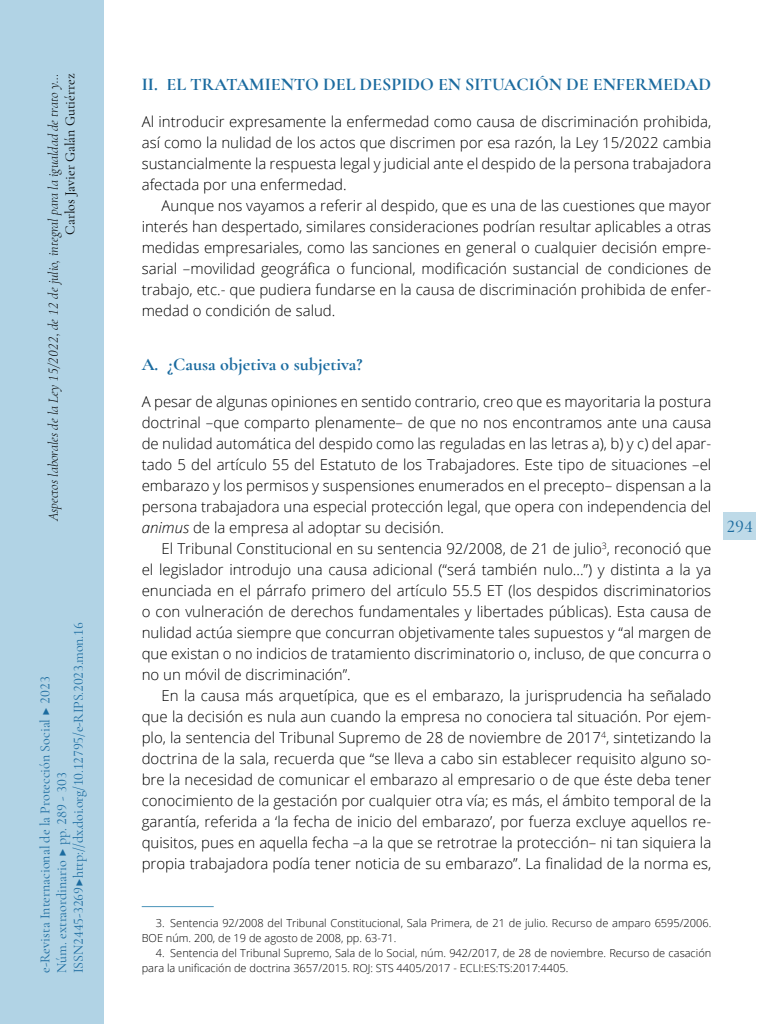
<style>
.page{position:relative;width:768px;height:1024px;background:#fff}
.page>*{position:absolute;margin:0;border:0;box-sizing:border-box;transform-origin:0 0}
._40_Enunciado{font:700 18px "Cormorant Garamond";color:#1b6b9f}
._41_Enunciado_1_1{font:700 18px "Cormorant Garamond";color:#1b6b9f}
.t1{font:500 18px "Cormorant Garamond";color:#1b6b9f}
._00_bsc{font:300 15px/21px "Open Sans";color:#000;text-align:justify}
._00_bsc_Sin{font:300 15px/21px "Open Sans";color:#000;text-align:justify}
.t2{font:14px/16.8px "Cormorant Garamond";color:#1b6b9f}
.t3{font:italic 300 14px "Cormorant Garamond";color:#000}
.t4{font:14px "Cormorant Garamond";color:#000}
.zz_notas{font:300 11px/15px "Open Sans";color:#000}
.s1{font-style:italic}
</style>
<div class="page">
<hr style="left:142px;top:906px;width:72px;height:1px;background:#4b94b9">
<div style="left:0;top:0;width:103px;height:1024px;background:#b1d3e5"></div>
<div style="left:724px;top:512px;width:32px;height:28px;background:#bedae8"></div>
<p class="t3" style="left:45px;top:521px;width:449px;rotate:-90deg">Aspectos laborales de la Ley 15/2022, de 12 de julio, integral para la igualdad de trato y…</p>
<p class="t4" style="left:62px;top:235px;width:163px;rotate:-90deg">Carlos Javier Galán Gutiérrez</p>
<p class="t2" style="left:36px;top:973px;width:352px;rotate:-90deg">e-Revista Internacional de la Protección Social ▶ 2023<br>Núm. extraordinario ▶ pp. 289 - 303<br>ISSN 2445-3269 ▶ http://dx.doi.org/10.12795/e-RIPS.2023.mon.16</p>
<p class="_40_Enunciado" style="left:142px;top:73px;width:571px">II. EL TRATAMIENTO DEL DESPIDO EN SITUACIÓN DE ENFERMEDAD</p>
<p class="_00_bsc_Sin" style="left:142px;top:111px;width:571px">Al introducir expresamente la enfermedad como causa de discriminación prohibida, así como la nulidad de los actos que discrimen por esa razón, la Ley 15/2022 cambia sustancialmente la respuesta legal y judicial ante el despido de la persona trabajadora afectada por una enfermedad.</p>
<p class="_00_bsc" style="left:142px;top:195px;width:571px;text-indent:20px">Aunque nos vayamos a referir al despido, que es una de las cuestiones que mayor interés han despertado, similares consideraciones podrían resultar aplicables a otras medidas empresariales, como las sanciones en general o cualquier decisión empre&shy;sarial –movilidad geográfica o funcional, modificación sustancial de condiciones de trabajo, etc.- que pudiera fundarse en la causa de discriminación prohibida de enfer&shy;medad o condición de salud.</p>
<p class="_41_Enunciado_1_1" style="left:142px;top:353px;width:222px">A. ¿Causa objetiva o subjetiva?</p>
<p class="_00_bsc_Sin" style="left:142px;top:391px;width:571px">A pesar de algunas opiniones en sentido contrario, creo que es mayoritaria la postura doctrinal –que comparto plenamente– de que no nos encontramos ante una causa de nulidad automática del despido como las reguladas en las letras a), b) y c) del apar&shy;tado 5 del artículo 55 del Estatuto de los Trabajadores. Este tipo de situaciones –el embarazo y los permisos y suspensiones enumerados en el precepto– dispensan a la persona trabajadora una especial protección legal, que opera con independencia del <span class="s1">animus</span> de la empresa al adoptar su decisión.</p>
<p class="_00_bsc" style="left:142px;top:538px;width:571px;text-indent:20px">El Tribunal Constitucional en su sentencia 92/2008, de 21 de julio<sup>3</sup>, reconoció que el legislador introdujo una causa adicional (“será también nulo...”) y distinta a la ya enunciada en el párrafo primero del artículo 55.5 ET (los despidos discriminatorios o con vulneración de derechos fundamentales y libertades públicas). Esta causa de nulidad actúa siempre que concurran objetivamente tales supuestos y “al margen de que existan o no indicios de tratamiento discriminatorio o, incluso, de que concurra o no un móvil de discriminación”.</p>
<p class="_00_bsc" style="left:142px;top:685px;width:571px;text-indent:20px">En la causa más arquetípica, que es el embarazo, la jurisprudencia ha señalado que la decisión es nula aun cuando la empresa no conociera tal situación. Por ejem&shy;plo, la sentencia del Tribunal Supremo de 28 de noviembre de 2017<sup>4</sup>, sintetizando la doctrina de la sala, recuerda que “se lleva a cabo sin establecer requisito alguno so&shy;bre la necesidad de comunicar el embarazo al empresario o de que éste deba tener conocimiento de la gestación por cualquier otra vía; es más, el ámbito temporal de la garantía, referida a ‘la fecha de inicio del embarazo’, por fuerza excluye aquellos re&shy;quisitos, pues en aquella fecha –a la que se retrotrae la protección– ni tan siquiera la propia trabajadora podía tener noticia de su embarazo”. La finalidad de la norma es,</p>
<p class="t1" style="left:726px;top:515px;width:28px">294</p>
<p class="zz_notas" style="left:142px;top:915px;width:571px;text-indent:14px">3. Sentencia 92/2008 del Tribunal Constitucional, Sala Primera, de 21 de julio. Recurso de amparo 6595/2006.<br>BOE núm. 200, de 19 de agosto de 2008, pp. 63-71.</p>
<p class="zz_notas" style="left:156px;top:945px;width:557px">4. Sentencia del Tribunal Supremo, Sala de lo Social, núm. 942/2017, de 28 de noviembre. Recurso de casación</p>
<p class="zz_notas" style="left:142px;top:960px;width:428px">para la unificación de doctrina 3657/2015. ROJ: STS 4405/2017 - ECLI:ES:TS:2017:4405.</p>
</div>
